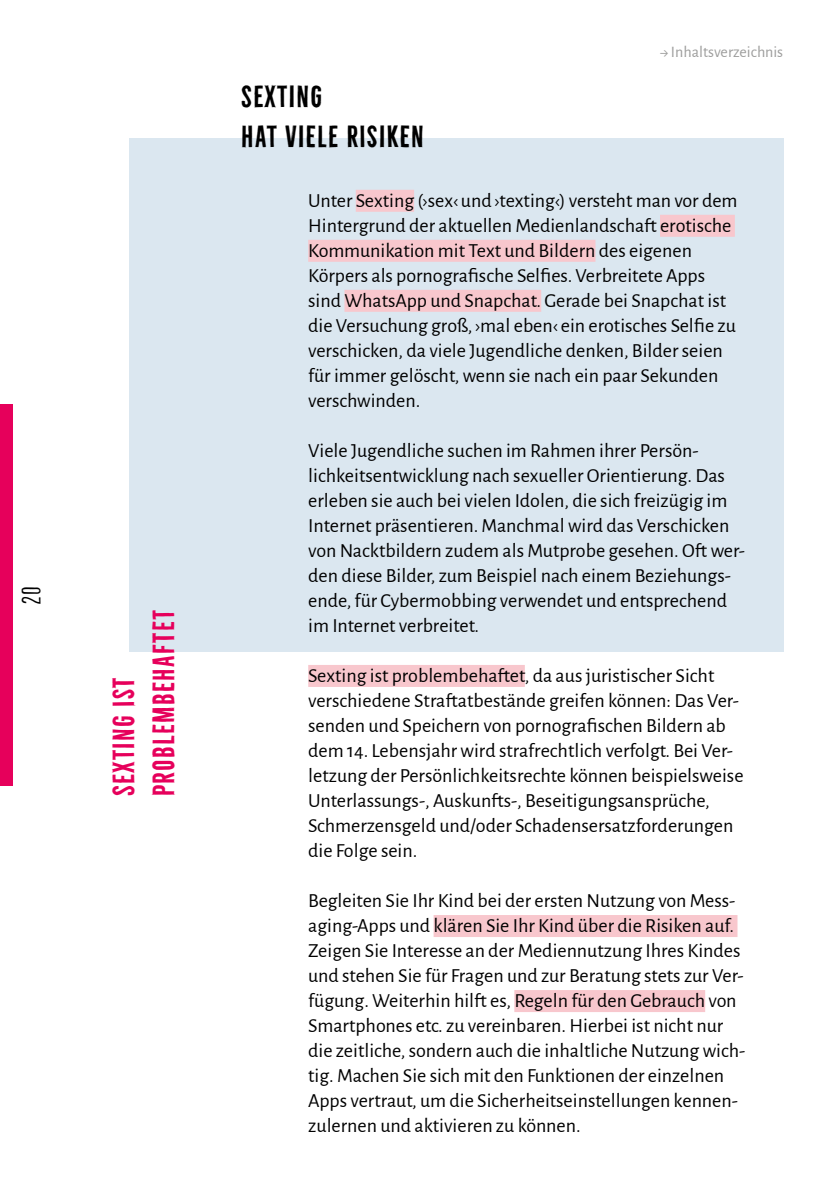
<style>
.page{position:relative;width:840px;height:1191px;background:#fff}
.page>*{position:absolute;margin:0;border:0;box-sizing:border-box;transform-origin:0 0}
.t1{font:28px/40px "Bellfort Draw Dark";letter-spacing:.05em;color:#e6005b}
.t2{font:28px/40px "Bellfort Draw Dark";letter-spacing:.05em;color:#000}
.t3{font:100 24px "Bellfort Draw Dark";color:#000}
.t4{font:20px/25px "Alegreya Sans";color:#000}
.t5{font:16px "Alegreya Sans";color:#9d9d9c}
</style>
<div class="page">
<div style="left:0;top:405px;width:12px;height:381px;background:#e6005b"></div>
<div style="left:129px;top:139px;width:653px;height:513px;background:#dbe7f0"></div>
<div style="left:355px;top:190px;width:59px;height:22px;background:#f8c7cd"></div>
<div style="left:659px;top:215px;width:75px;height:22px;background:#f8c7cd"></div>
<div style="left:308px;top:240px;width:287px;height:22px;background:#f8c7cd"></div>
<div style="left:344px;top:290px;width:197px;height:22px;background:#f8c7cd"></div>
<div style="left:308px;top:665px;width:216px;height:22px;background:#f8c7cd"></div>
<div style="left:433px;top:915px;width:304px;height:22px;background:#f8c7cd"></div>
<div style="left:514px;top:990px;width:190px;height:22px;background:#f8c7cd"></div>
<p class="t3" style="left:17px;top:604px;width:19px;rotate:-90deg">20</p>
<h1 class="t1" style="left:104px;top:796px;width:188px;rotate:-90deg">SEXTING IST<br>PROBLEMBEHAFTET</h1>
<h1 class="t2" style="left:241px;top:77px;width:184px">SEXTING<br>HAT VIELE RISIKEN</h1>
<p class="t5" style="left:659px;top:41px;width:125px">→ Inhaltsverzeichnis</p>
<p class="t4" style="left:308px;top:187px;width:430px">Unter Sexting (›sex‹ und ›texting‹) versteht man vor dem Hintergrund der aktuellen Medienlandschaft erotische Kommunikation mit Text und Bildern des eigenen Körpers als pornografische Selfies. Verbreitete Apps sind WhatsApp und Snapchat. Gerade bei Snapchat ist die Versuchung groß, ›mal eben‹ ein erotisches Selfie zu verschicken, da viele Jugendliche denken, Bilder seien für immer gelöscht, wenn sie nach ein paar Sekunden verschwinden.</p>
<p class="t4" style="left:308px;top:437px;width:438px">Viele Jugendliche suchen im Rahmen ihrer Persön&shy;lichkeitsentwicklung nach sexueller Orientierung. Das erleben sie auch bei vielen Idolen, die sich freizügig im Internet präsentieren. Manchmal wird das Verschicken von Nacktbildern zudem als Mutprobe gesehen. Oft wer&shy;den diese Bilder, zum Beispiel nach einem Beziehungs&shy;ende, für Cybermobbing verwendet und entsprechend im Internet verbreitet.</p>
<p class="t4" style="left:308px;top:662px;width:436px">Sexting ist problembehaftet, da aus juristischer Sicht verschiedene Straftatbestände greifen können: Das Ver&shy;senden und Speichern von pornografischen Bildern ab dem 14. Lebensjahr wird strafrechtlich verfolgt. Bei Ver&shy;letzung der Persönlichkeitsrechte können beispielsweise Unterlassungs-, Auskunfts-, Beseitigungsansprüche, Schmerzensgeld und/oder Schadensersatzforderungen die Folge sein.</p>
<p class="t4" style="left:308px;top:887px;width:438px">Begleiten Sie Ihr Kind bei der ersten Nutzung von Mess&shy;aging-Apps und klären Sie Ihr Kind über die Risiken auf.<br>Zeigen Sie Interesse an der Mediennutzung Ihres Kindes und stehen Sie für Fragen und zur Beratung stets zur Ver&shy;fügung. Weiterhin hilft es, Regeln für den Gebrauch von Smartphones etc. zu vereinbaren. Hierbei ist nicht nur die zeitliche, sondern auch die inhaltliche Nutzung wich&shy;tig. Machen Sie sich mit den Funktionen der einzelnen Apps vertraut, um die Sicherheitseinstellungen kennen&shy;zulernen und aktivieren zu können.</p>
</div>
